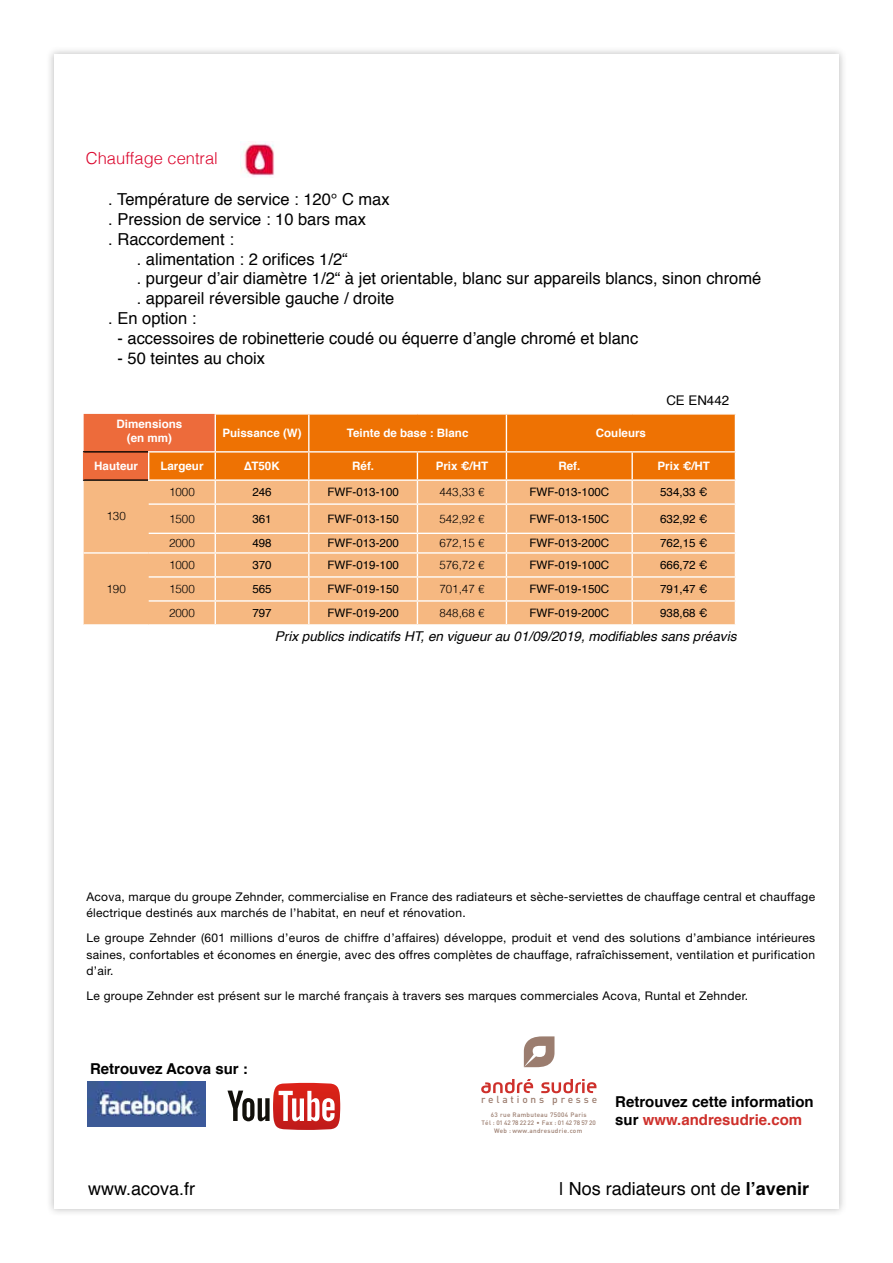
<style>
.page{position:relative;width:893px;height:1263px;background:#fff}
.page>*{position:absolute;margin:0;border:0;box-sizing:border-box;transform-origin:0 0}
.t1{font:18px "Helvetica";color:#000}
.t2{font:16.5px "Helvetica";color:#000}
.t3{font:300 16.5px "Helvetica";color:#db052c}
.t4{font:700 15px/18px "Helvetica";color:#000}
.t5{font:italic 13.5px "Helvetica";color:#000}
.t6{font:13.35px "Helvetica";color:#000}
.t7{font:12px/16.5px "Helvetica Neue LT Pro";letter-spacing:.025em;color:#000}
.t8{font:11.55px "Helvetica";color:#000}
.t9{font:700 11.55px/14px "Helvetica";color:#fff;text-align:center}
.t10{font:300 11.55px "Helvetica";color:#000}
.t11{font:500 10.05px "DIN";letter-spacing:.28em;color:#9b7d6f}
.t12{font:500 6.3px/7.9px "DIN";letter-spacing:.05em;color:#9b7d6f;text-align:center}
.s1{color:#ce302b}
.s2{font-weight:700}
</style>
<div class="page">
<div style="left:46px;top:46px;width:801px;height:1171px;background:#000;opacity:.25"></div>
<div style="left:54px;top:54px;width:785px;height:1155px;background:#fff"></div>
<svg style="left:524px;top:1036px;width:30px;height:31px"></svg>
<svg style="left:481px;top:1079px;width:52px;height:14px"></svg>
<svg style="left:541px;top:1079px;width:55px;height:14px"></svg>
<img style="left:87px;top:1082px;width:118px;height:44px">
<svg style="left:227px;top:1083px;width:113px;height:47px"></svg>
<svg style="left:83px;top:414px;width:653px;height:210px;background:#f3a664"></svg>
<img style="left:241px;top:141px;width:33px;height:36px">
<h2 class="t3" style="left:86px;top:144px;width:134px">Chauffage central</h2>
<h2 class="t2" style="left:108px;top:187px;width:283px">. Température de service : 120° C max</h2>
<h2 class="t2" style="left:108px;top:206px;width:259px">. Pression de service : 10 bars max</h2>
<h2 class="t2" style="left:108px;top:226px;width:127px">. Raccordement :</h2>
<h2 class="t2" style="left:137px;top:246px;width:212px">. alimentation : 2 orifices 1/2“</h2>
<h2 class="t2" style="left:137px;top:266px;width:626px">. purgeur d’air diamètre 1/2“ à jet orientable, blanc sur appareils blancs, sinon chromé</h2>
<h2 class="t2" style="left:137px;top:286px;width:259px">. appareil réversible gauche / droite</h2>
<h2 class="t2" style="left:108px;top:305px;width:90px">. En option :</h2>
<h2 class="t2" style="left:117px;top:325px;width:522px">- accessoires de robinetterie coudé ou équerre d’angle chromé et blanc</h2>
<h2 class="t2" style="left:117px;top:345px;width:149px">- 50 teintes au choix</h2>
<p class="t6" style="left:666px;top:390px;width:64px">CE EN442</p>
<p class="t9" style="left:117px;top:417px;width:67px">Dimensions (en mm)</p>
<p class="t9" style="left:222px;top:426px;width:81px">Puissance (W)</p>
<p class="t9" style="left:347px;top:426px;width:123px">Teinte de base : Blanc</p>
<p class="t9" style="left:596px;top:426px;width:52px">Couleurs</p>
<p class="t9" style="left:94px;top:459px;width:45px">Hauteur</p>
<p class="t9" style="left:160px;top:459px;width:45px">Largeur</p>
<p class="t9" style="left:244px;top:459px;width:37px">∆T50K</p>
<p class="t9" style="left:352px;top:459px;width:23px">Réf.</p>
<p class="t9" style="left:436px;top:459px;width:54px">Prix €/HT</p>
<p class="t9" style="left:558px;top:459px;width:23px">Ref.</p>
<p class="t9" style="left:658px;top:459px;width:54px">Prix €/HT</p>
<p class="t10" style="left:106px;top:506px;width:21px">130</p>
<p class="t10" style="left:169px;top:482px;width:27px">1000</p>
<p class="t8" style="left:252px;top:483px;width:21px">246</p>
<p class="t8" style="left:327px;top:483px;width:73px">FWF-013-100</p>
<p class="t10" style="left:439px;top:482px;width:47px">443,33 €</p>
<p class="t8" style="left:529px;top:483px;width:81px">FWF-013-100C</p>
<p class="t8" style="left:660px;top:483px;width:49px">534,33 €</p>
<p class="t10" style="left:169px;top:509px;width:27px">1500</p>
<p class="t8" style="left:252px;top:510px;width:21px">361</p>
<p class="t8" style="left:327px;top:510px;width:73px">FWF-013-150</p>
<p class="t10" style="left:439px;top:509px;width:47px">542,92 €</p>
<p class="t8" style="left:529px;top:510px;width:81px">FWF-013-150C</p>
<p class="t8" style="left:660px;top:510px;width:49px">632,92 €</p>
<p class="t10" style="left:169px;top:533px;width:27px">2000</p>
<p class="t8" style="left:252px;top:534px;width:21px">498</p>
<p class="t8" style="left:327px;top:534px;width:73px">FWF-013-200</p>
<p class="t10" style="left:439px;top:533px;width:47px">672,15 €</p>
<p class="t8" style="left:529px;top:534px;width:81px">FWF-013-200C</p>
<p class="t8" style="left:660px;top:534px;width:49px">762,15 €</p>
<p class="t10" style="left:106px;top:579px;width:21px">190</p>
<p class="t10" style="left:169px;top:555px;width:27px">1000</p>
<p class="t8" style="left:252px;top:556px;width:21px">370</p>
<p class="t8" style="left:327px;top:556px;width:73px">FWF-019-100</p>
<p class="t10" style="left:439px;top:555px;width:47px">576,72 €</p>
<p class="t8" style="left:529px;top:556px;width:81px">FWF-019-100C</p>
<p class="t8" style="left:660px;top:556px;width:49px">666,72 €</p>
<p class="t10" style="left:169px;top:579px;width:27px">1500</p>
<p class="t8" style="left:252px;top:580px;width:21px">565</p>
<p class="t8" style="left:327px;top:580px;width:73px">FWF-019-150</p>
<p class="t10" style="left:439px;top:579px;width:47px">701,47 €</p>
<p class="t8" style="left:529px;top:580px;width:81px">FWF-019-150C</p>
<p class="t8" style="left:660px;top:580px;width:49px">791,47 €</p>
<p class="t10" style="left:169px;top:603px;width:27px">2000</p>
<p class="t8" style="left:252px;top:604px;width:21px">797</p>
<p class="t8" style="left:327px;top:604px;width:73px">FWF-019-200</p>
<p class="t10" style="left:439px;top:603px;width:47px">848,68 €</p>
<p class="t8" style="left:529px;top:604px;width:81px">FWF-019-200C</p>
<p class="t8" style="left:660px;top:604px;width:49px">938,68 €</p>
<p class="t5" style="left:275px;top:625px;width:463px">Prix publics indicatifs HT, en vigueur au 01/09/2019, modifiables sans préavis</p>
<p class="t7" style="left:86px;top:888px;width:730px">Acova, marque du groupe Zehnder, commercialise en France des radiateurs et sèche-serviettes de chauffage central et chauffage électrique destinés aux marchés de l’habitat, en neuf et rénovation.</p>
<p class="t7" style="left:86px;top:929px;width:730px;text-align:justify">Le groupe Zehnder (601 millions d’euros de chiffre d’affaires) développe, produit et vend des solutions d’ambiance intérieures saines, confortables et économes en énergie, avec des offres complètes de chauffage, rafraîchissement, ventilation et purification d’air.</p>
<p class="t7" style="left:86px;top:987px;width:663px">Le groupe Zehnder est présent sur le marché français à travers ses marques commerciales Acova, Runtal et Zehnder.</p>
<p class="t4" style="left:90px;top:1060px;width:159px">Retrouvez Acova sur :</p>
<p class="t11" style="left:481px;top:1093px;width:118px">relations presse</p>
<p class="t12" style="left:481px;top:1111px;width:116px">63 rue Rambuteau 75004 Paris<br>Tél : 01 42 78 22 22 • Fax : 01 42 78 57 20</p>
<p class="t12" style="left:494px;top:1126px;width:89px">Web : www.andresudrie.com</p>
<p class="t4" style="left:615px;top:1092px;width:200px">Retrouvez cette information sur <span class="s1">www.andresudrie.com</span></p>
<h1 class="t1" style="left:88px;top:1174px;width:109px">www.acova.fr</h1>
<h1 class="t1" style="left:559px;top:1174px;width:251px">| Nos radiateurs ont de <span class="s2">l’avenir</span></h1>
</div>
